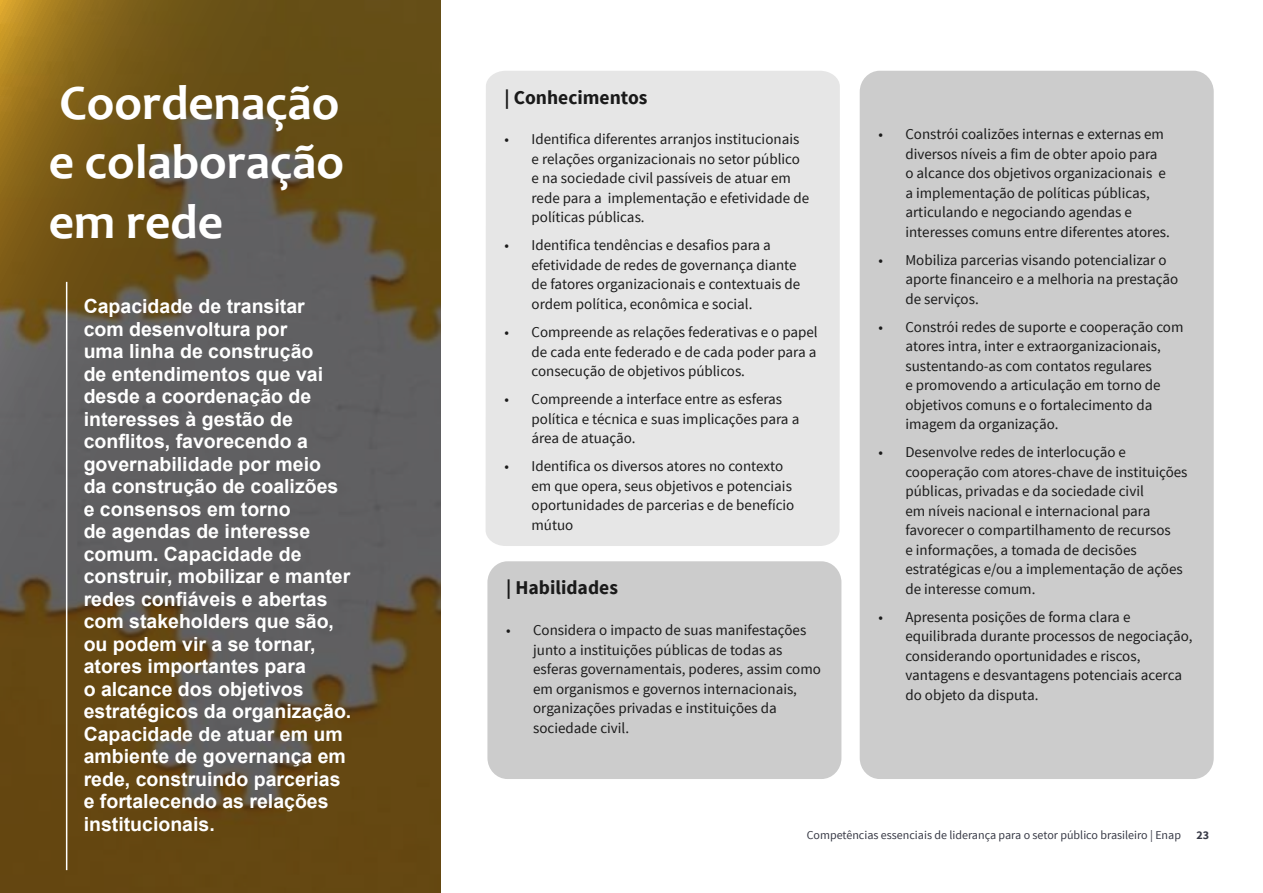
<style>
.page{position:relative;width:1263px;height:893px;background:#fff}
.page>*{position:absolute;margin:0;border:0;box-sizing:border-box;transform-origin:0 0}
.t1{font:700 49.5px/59.4px "Candara";color:#fff;text-align:justify}
.t2{font:700 19.5px/22.5px "Arial";color:#fff}
.t3{font:700 19.5px "Source Sans Pro";color:#1a1a1a}
.t4{font:15px/19.5px "Source Sans Pro";color:#1a1a1a}
.t5{font:12px "Source Sans Pro";color:#383a46}
.t6{font:700 12px "Source Sans Pro";color:#383a46}
</style>
<div class="page">
<svg style="left:0;top:0;width:440px;height:893px;background:#655638"></svg>
<hr style="left:66px;top:282px;width:1px;height:588px;background:#fff">
<div style="left:486px;top:71px;width:354px;height:475px;background:#e6e6e6"></div>
<div style="left:860px;top:71px;width:354px;height:708px;background:#ccc;border-radius:21px"></div>
<div style="left:487px;top:561px;width:354px;height:218px;background:#ccc;border-radius:21px"></div>
<h1 class="t1" style="left:49px;top:72px;width:297px">Coordenação e colaboração em rede</h1>
<p class="t2" style="left:84px;top:295px;width:269px">Capacidade de transitar<br>com desenvoltura por<br>uma linha de construção<br>de entendimentos que vai desde a coordenação de interesses à gestão de conflitos, favorecendo a governabilidade por meio<br>da construção de coalizões e consensos em torno<br>de agendas de interesse comum. Capacidade de construir, mobilizar e manter redes confiáveis e abertas com stakeholders que são, ou podem vir a se tornar, atores importantes para<br>o alcance dos objetivos estratégicos da organização.<br>Capacidade de atuar em um ambiente de governança em rede, construindo parcerias e fortalecendo as relações institucionais.</p>
<h2 class="t3" style="left:504px;top:85px;width:144px">| Conhecimentos</h2>
<p class="t4" style="left:531px;top:130px;width:279px;text-indent:-27px">• Identifica diferentes arranjos institucionais e relações organizacionais no setor público e na sociedade civil passíveis de atuar em rede para a implementação e efetividade de políticas públicas.</p>
<p class="t4" style="left:531px;top:236px;width:270px;text-indent:-27px">• Identifica tendências e desafios para a efetividade de redes de governança diante de fatores organizacionais e contextuais de ordem política, econômica e social.</p>
<p class="t4" style="left:531px;top:323px;width:288px;text-align:justify;text-indent:-27px">• Compreende as relações federativas e o papel de cada ente federado e de cada poder para a consecução de objetivos públicos.</p>
<p class="t4" style="left:531px;top:390px;width:269px;text-indent:-27px">• Compreende a interface entre as esferas política e técnica e suas implicações para a área de atuação.</p>
<p class="t4" style="left:531px;top:457px;width:264px;text-indent:-27px">• Identifica os diversos atores no contexto em que opera, seus objetivos e potenciais oportunidades de parcerias e de benefício mútuo</p>
<h2 class="t3" style="left:506px;top:575px;width:113px">| Habilidades</h2>
<p class="t4" style="left:533px;top:621px;width:289px;text-indent:-27px">• Considera o impacto de suas manifestações junto a instituições públicas de todas as esferas governamentais, poderes, assim como em organismos e governos internacionais, organizações privadas e instituições da sociedade civil.</p>
<p class="t4" style="left:905px;top:125px;width:266px;text-indent:-27px">• Constrói coalizões internas e externas em diversos níveis a fim de obter apoio para<br>o alcance dos objetivos organizacionais e a implementação de políticas públicas, articulando e negociando agendas e interesses comuns entre diferentes atores.</p>
<p class="t4" style="left:905px;top:250px;width:274px;text-indent:-27px">• Mobiliza parcerias visando potencializar o aporte financeiro e a melhoria na prestação de serviços.</p>
<p class="t4" style="left:905px;top:317px;width:280px;text-indent:-27px">• Constrói redes de suporte e cooperação com atores intra, inter e extraorganizacionais, sustentando-as com contatos regulares<br>e promovendo a articulação em torno de objetivos comuns e o fortalecimento da imagem da organização.</p>
<p class="t4" style="left:905px;top:443px;width:284px;text-indent:-27px">• Desenvolve redes de interlocução e cooperação com atores-chave de instituições públicas, privadas e da sociedade civil<br>em níveis nacional e internacional para favorecer o compartilhamento de recursos<br>e informações, a tomada de decisões estratégicas e/ou a implementação de ações de interesse comum.</p>
<p class="t4" style="left:905px;top:607px;width:289px;text-indent:-27px">• Apresenta posições de forma clara e equilibrada durante processos de negociação, considerando oportunidades e riscos, vantagens e desvantagens potenciais acerca do objeto da disputa.</p>
<p class="t5" style="left:807px;top:828px;width:376px">Competências essenciais de liderança para o setor público brasileiro | Enap</p>
<p class="t6" style="left:1196px;top:827px;width:14px">23</p>
</div>
